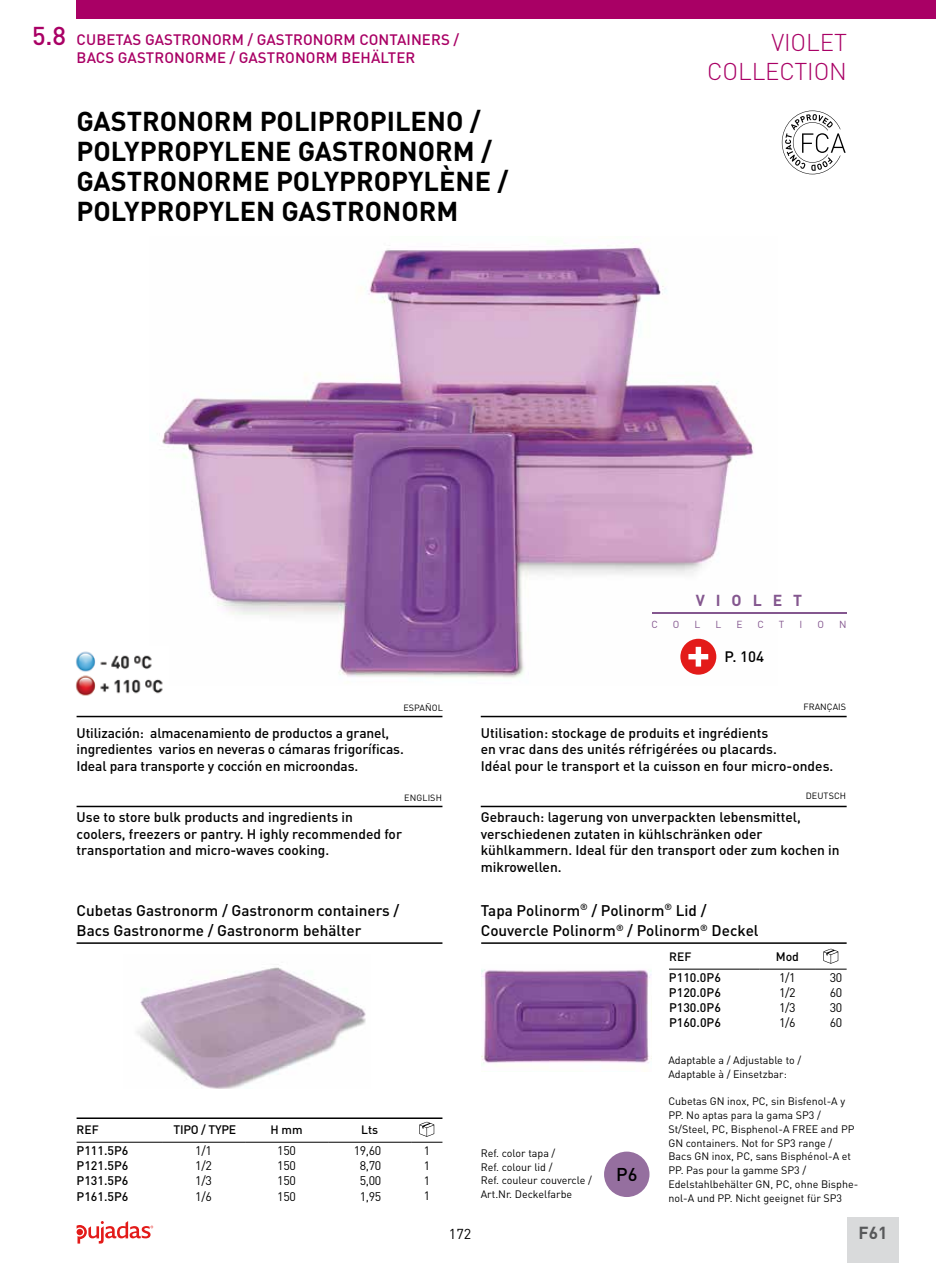
<style>
.page{position:relative;width:936px;height:1263px;background:#fff}
.page>*{position:absolute;margin:0;border:0;box-sizing:border-box;transform-origin:0 0}
.t1{font:700 27px/30px "DIN Pro";color:#000}
.t2{font:500 25.5px "DIN Pro";color:#a90065}
.t3{font:300 24px/28.8px "DIN Pro";letter-spacing:-.005em;color:#a90065;text-align:right}
.t4{font:500 18.3px "DIN Pro";color:#000}
.t5{font:700 17.25px "DIN Pro";color:#57585a}
.t6{font:700 15.75px "DIN Pro";letter-spacing:.695em;color:#84578f}
.t7{font:500 15.3px/20.7px "DIN Pro";color:#000}
.t8{font:500 15px/18px "DIN Pro";letter-spacing:.005em;color:#a90065}
.t9{font:500 15px "DIN Pro";color:#000}
.t10{font:14.25px "DIN Pro";color:#000}
.t11{font:500 13.8px/16.8px "DIN Pro";color:#000}
.t12{font:500 12.3px "DIN Pro";color:#000}
.t13{font:12.3px "DIN Pro";letter-spacing:-.03em;color:#000}
.t14{font:500 12.3px "DIN Pro";letter-spacing:-.02em;color:#000}
.t15{font:500 12px "DIN Pro";letter-spacing:.01em;color:#000}
.t16{font:12px "DIN Pro";color:#000}
.t17{font:10.65px/13.8px "DIN Pro";color:#000}
.t18{font:10.2px "DIN Pro";color:#84578f}
.t19{font:9px "DIN Pro";letter-spacing:.01em;color:#000}
</style>
<div class="page">
<hr style="left:77px;top:716px;width:365px;height:1px;background:#000">
<hr style="left:480px;top:716px;width:366px;height:1px;background:#000">
<hr style="left:480px;top:806px;width:366px;height:1px;background:#000">
<hr style="left:77px;top:806px;width:365px;height:1px;background:#000">
<hr style="left:481px;top:942px;width:365px;height:2px;background:#000">
<hr style="left:77px;top:942px;width:365px;height:2px;background:#000">
<hr style="left:77px;top:1117px;width:365px;height:2px;background:#000">
<img style="left:481px;top:969px;width:170px;height:97px">
<img style="left:137px;top:967px;width:229px;height:121px">
<div style="left:604px;top:1151px;width:45px;height:46px;background:#956f9f;border-radius:50%"></div>
<img style="left:162px;top:245px;width:592px;height:433px">
<img style="left:75px;top:647px;width:94px;height:49px">
<hr style="left:651px;top:612px;width:195px;height:2px;background:#84578f">
<div style="left:680px;top:639px;width:36px;height:36px;background:#e31b19;border-radius:50%"></div>
<svg style="left:688px;top:647px;width:20px;height:20px"></svg>
<svg style="left:781px;top:111px;width:64px;height:63px"></svg>
<hr style="left:77px;top:1142px;width:85px;height:1px;background:#000">
<hr style="left:162px;top:1142px;width:83px;height:1px;background:#000">
<hr style="left:245px;top:1142px;width:83px;height:1px;background:#000">
<hr style="left:328px;top:1142px;width:83px;height:1px;background:#000">
<hr style="left:411px;top:1142px;width:31px;height:1px;background:#000">
<svg style="left:419px;top:1122px;width:15px;height:15px"></svg>
<hr style="left:669px;top:969px;width:90px;height:1px;background:#000">
<hr style="left:759px;top:969px;width:56px;height:1px;background:#000">
<hr style="left:815px;top:969px;width:31px;height:1px;background:#000">
<svg style="left:823px;top:949px;width:15px;height:15px"></svg>
<div style="left:77px;top:0;width:858px;height:19px;background:#a90065"></div>
<div style="left:847px;top:1217px;width:51px;height:46px;background:#d9dadb"></div>
<svg style="left:77px;top:1221px;width:76px;height:22px"></svg>
<h2 class="t2" style="left:32px;top:19px;width:36px">5.8</h2>
<p class="t8" style="left:77px;top:30px;width:384px">CUBETAS GASTRONORM / GASTRONORM CONTAINERS /<br>BACS GASTRONORME / GASTRONORM BEHÄLTER</p>
<h1 class="t1" style="left:77px;top:105px;width:433px">GASTRONORM POLIPROPILENO /<br>POLYPROPYLENE GASTRONORM /<br>GASTRONORME POLYPROPYLÈNE /<br>POLYPROPYLEN GASTRONORM</h1>
<h3 class="t3" style="left:707px;top:27px;width:141px">VIOLET<br>COLLECTION</h3>
<p class="t6" style="left:695px;top:589px;width:108px">VIOLET</p>
<p class="t18" style="left:651px;top:618px;width:8px">C</p>
<p class="t18" style="left:673px;top:618px;width:8px">O</p>
<p class="t18" style="left:694px;top:618px;width:7px">L</p>
<p class="t18" style="left:715px;top:618px;width:7px">L</p>
<p class="t18" style="left:736px;top:618px;width:8px">E</p>
<p class="t18" style="left:757px;top:618px;width:8px">C</p>
<p class="t18" style="left:778px;top:618px;width:7px">T</p>
<p class="t18" style="left:799px;top:618px;width:4px">I</p>
<p class="t18" style="left:817px;top:618px;width:8px">O</p>
<p class="t18" style="left:839px;top:618px;width:9px">N</p>
<p class="t9" style="left:724px;top:647px;width:41px">P. 104</p>
<p class="t19" style="left:403px;top:701px;width:41px">ESPAÑOL</p>
<p class="t19" style="left:803px;top:700px;width:44px">FRANÇAIS</p>
<p class="t11" style="left:77px;top:724px;width:329px">Utilización: almacenamiento de productos a granel, ingredientes varios en neveras o cámaras frigoríficas.<br>Ideal para transporte y cocción en microondas.</p>
<p class="t11" style="left:77px;top:808px;width:327px">Use to store bulk products and ingredients in coolers, freezers or pantry. H ighly recommended for transportation and micro-waves cooking.</p>
<p class="t11" style="left:480px;top:724px;width:354px">Utilisation: stockage de produits et ingrédients<br>en vrac dans des unités réfrigérées ou placards.<br>Idéal pour le transport et la cuisson en four micro-ondes.</p>
<p class="t11" style="left:480px;top:808px;width:360px">Gebrauch: lagerung von unverpackten lebensmittel, verschiedenen zutaten in kühlschränken oder kühlkammern. Ideal für den transport oder zum kochen in mikrowellen.</p>
<p class="t19" style="left:404px;top:792px;width:39px">ENGLISH</p>
<p class="t19" style="left:805px;top:790px;width:42px">DEUTSCH</p>
<p class="t7" style="left:77px;top:899px;width:324px">Cubetas Gastronorm / Gastronorm containers /<br>Bacs Gastronorme / Gastronorm behälter</p>
<p class="t15" style="left:77px;top:1121px;width:24px">REF</p>
<p class="t14" style="left:173px;top:1121px;width:64px">TIPO / TYPE</p>
<p class="t15" style="left:270px;top:1121px;width:34px">H mm</p>
<p class="t15" style="left:361px;top:1121px;width:18px">Lts</p>
<p class="t12" style="left:77px;top:1142px;width:53px">P111.5P6</p>
<p class="t13" style="left:195px;top:1142px;width:18px">1/1</p>
<p class="t13" style="left:277px;top:1142px;width:20px">150</p>
<p class="t13" style="left:354px;top:1142px;width:29px">19,60</p>
<p class="t16" style="left:423px;top:1142px;width:8px">1</p>
<p class="t12" style="left:77px;top:1157px;width:53px">P121.5P6</p>
<p class="t13" style="left:195px;top:1157px;width:18px">1/2</p>
<p class="t13" style="left:277px;top:1157px;width:20px">150</p>
<p class="t13" style="left:360px;top:1157px;width:23px">8,70</p>
<p class="t16" style="left:423px;top:1157px;width:8px">1</p>
<p class="t12" style="left:77px;top:1172px;width:53px">P131.5P6</p>
<p class="t13" style="left:195px;top:1172px;width:18px">1/3</p>
<p class="t13" style="left:277px;top:1172px;width:20px">150</p>
<p class="t13" style="left:360px;top:1172px;width:23px">5,00</p>
<p class="t16" style="left:423px;top:1172px;width:8px">1</p>
<p class="t12" style="left:77px;top:1188px;width:53px">P161.5P6</p>
<p class="t13" style="left:195px;top:1188px;width:18px">1/6</p>
<p class="t13" style="left:277px;top:1188px;width:20px">150</p>
<p class="t13" style="left:360px;top:1188px;width:23px">1,95</p>
<p class="t16" style="left:423px;top:1188px;width:8px">1</p>
<p class="t7" style="left:480px;top:899px;width:279px">Tapa Polinorm<sup>®</sup> / Polinorm<sup>®</sup> Lid /<br>Couvercle Polinorm<sup>®</sup> / Polinorm<sup>®</sup> Deckel</p>
<p class="t15" style="left:669px;top:948px;width:24px">REF</p>
<p class="t12" style="left:775px;top:948px;width:25px">Mod</p>
<p class="t12" style="left:669px;top:969px;width:53px">P110.0P6</p>
<p class="t13" style="left:779px;top:969px;width:18px">1/1</p>
<p class="t13" style="left:829px;top:969px;width:14px">30</p>
<p class="t12" style="left:669px;top:984px;width:53px">P120.0P6</p>
<p class="t13" style="left:779px;top:984px;width:18px">1/2</p>
<p class="t13" style="left:829px;top:984px;width:14px">60</p>
<p class="t12" style="left:669px;top:999px;width:53px">P130.0P6</p>
<p class="t13" style="left:779px;top:999px;width:18px">1/3</p>
<p class="t13" style="left:829px;top:999px;width:14px">30</p>
<p class="t12" style="left:669px;top:1015px;width:53px">P160.0P6</p>
<p class="t13" style="left:779px;top:1015px;width:18px">1/6</p>
<p class="t13" style="left:829px;top:1015px;width:14px">60</p>
<p class="t17" style="left:480px;top:1146px;width:113px">Ref. color tapa /<br>Ref. colour lid /<br>Ref. couleur couvercle /<br>Art.Nr. Deckelfarbe</p>
<p class="t10" style="left:449px;top:1224px;width:24px">172</p>
<h3 class="t4" style="left:616px;top:1162px;width:23px">P6</h3>
<p class="t17" style="left:668px;top:1053px;width:134px">Adaptable a / Adjustable to /<br>Adaptable à / Einsetzbar:</p>
<p class="t17" style="left:668px;top:1094px;width:191px">Cubetas GN inox, PC, sin Bisfenol-A y PP. No aptas para la gama SP3 / St/Steel, PC, Bisphenol-A FREE and PP GN containers. Not for SP3 range / Bacs GN inox, PC, sans Bisphénol-A et PP. Pas pour la gamme SP3 / Edelstahlbehälter GN, PC, ohne Bisphe&shy;nol-A und PP. Nicht geeignet für SP3</p>
<p class="t5" style="left:858px;top:1220px;width:30px">F61</p>
</div>
